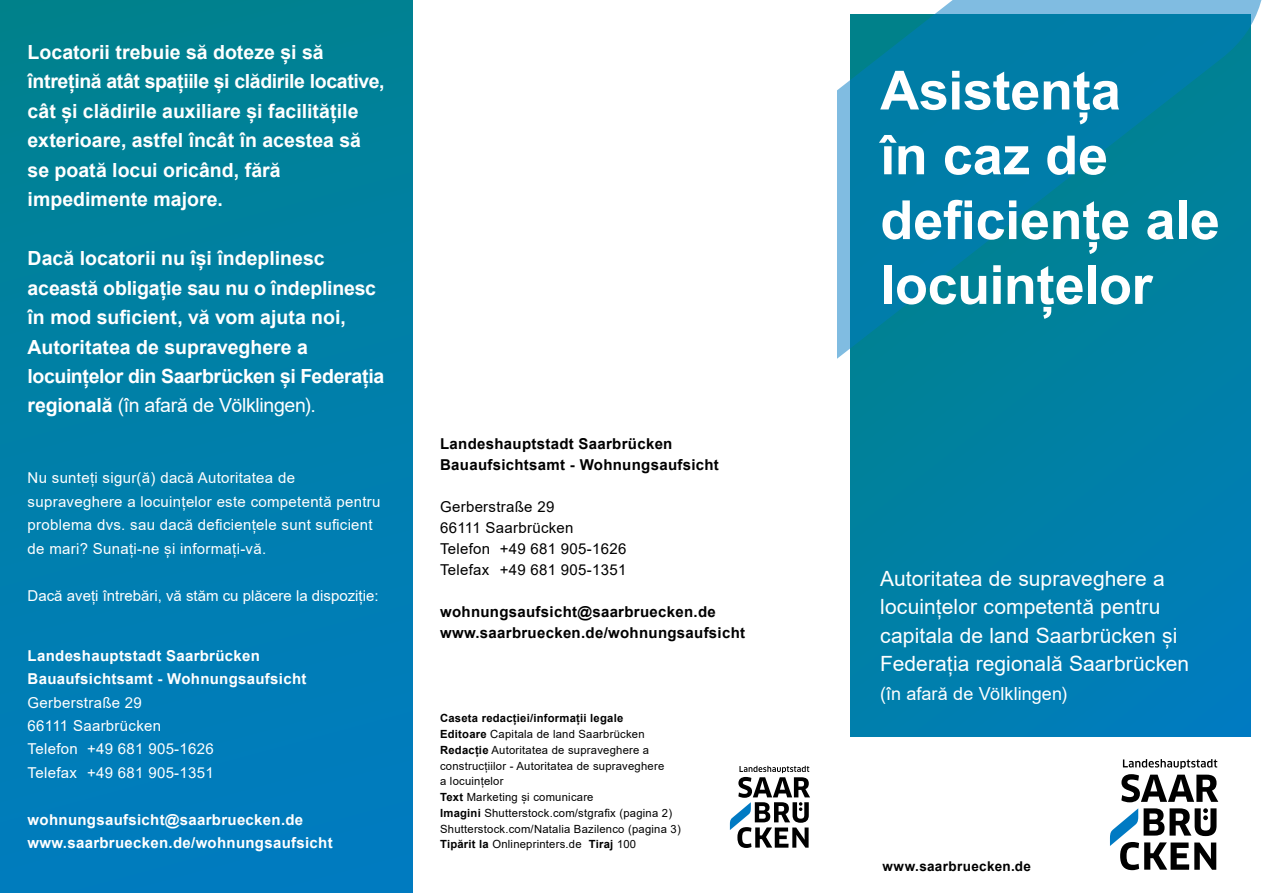
<style>
.page{position:relative;width:1263px;height:893px;background:#fff}
.page>*{position:absolute;margin:0;border:0;box-sizing:border-box;transform-origin:0 0}
.t1{font:700 54px/64.8px "Arial";letter-spacing:-.005em;color:#fff}
.t2{font:21px/28.5px "Arial";letter-spacing:.005em;color:#fff}
.t3{font:700 19.5px/29.4px "Arial";letter-spacing:-.005em;color:#fff}
.t4{font:18px "Arial";letter-spacing:.005em;color:#fff}
.t5{font:15px/23.4px "Arial";letter-spacing:.02em;color:#fff}
.t6{font:700 15px/21px "Arial";letter-spacing:.02em;color:#000}
.t7{font:700 15px/23.4px "Arial";letter-spacing:.02em;color:#fff}
.t8{font:15px/21px "Arial";letter-spacing:.02em;color:#000}
.t9{font:15px "Arial";color:#fff}
.t10{font:700 13.5px "Arial";letter-spacing:.025em;color:#000}
.t11{font:11.25px/15.8px "Arial";letter-spacing:.02em;color:#000}
.s1{font-weight:400}
.s2{font-weight:700}
</style>
<div class="page">
<svg style="left:1110px;top:759px;width:108px;height:111px"></svg>
<svg style="left:730px;top:766px;width:80px;height:82px"></svg>
<div style="left:850px;top:15px;width:400px;height:722px;background:linear-gradient(to right,#0080a0,#007db6)"></div>
<svg style="left:838px;top:0;width:424px;height:376px;background:#1087a7"></svg>
<div style="left:0;top:0;width:412px;height:893px;background:linear-gradient(to bottom,#008291,#007cc2)"></div>
<p class="t3" style="left:28px;top:38px;width:358px">Locatorii trebuie să doteze și să întrețină atât spațiile și clădirile locative, cât și clădirile auxiliare și facilitățile exterioare, astfel încât în acestea să se poată locui oricând, fără impedimente majore.</p>
<p class="t3" style="left:28px;top:244px;width:358px">Dacă locatorii nu își îndeplinesc această obligație sau nu o îndeplinesc în mod suficient, vă vom ajuta noi, Autoritatea de supraveghere a locuințelor din Saarbrücken și Federația regională <span class="s1">(în afară de Völklingen).</span></p>
<p class="t5" style="left:28px;top:466px;width:354px">Nu sunteți sigur(ă) dacă Autoritatea de supraveghere a locuințelor este competentă pentru problema dvs. sau dacă deficiențele sunt suficient de mari? Sunați-ne și informați-vă.</p>
<p class="t9" style="left:28px;top:585px;width:352px">Dacă aveți întrebări, vă stăm cu plăcere la dispoziție:</p>
<p class="t7" style="left:28px;top:644px;width:280px">Landeshauptstadt Saarbrücken<br>Bauaufsichtsamt - Wohnungsaufsicht</p>
<p class="t5" style="left:28px;top:690px;width:188px">Gerberstraße 29<br>66111 Saarbrücken<br>Telefon +49 681 905-1626<br>Telefax +49 681 905-1351</p>
<p class="t7" style="left:28px;top:808px;width:307px">wohnungsaufsicht@saarbruecken.de www.saarbruecken.de/wohnungsaufsicht</p>
<p class="t6" style="left:440px;top:433px;width:280px">Landeshauptstadt Saarbrücken<br>Bauaufsichtsamt - Wohnungsaufsicht</p>
<p class="t8" style="left:440px;top:496px;width:188px">Gerberstraße 29<br>66111 Saarbrücken<br>Telefon +49 681 905-1626<br>Telefax +49 681 905-1351</p>
<p class="t6" style="left:440px;top:601px;width:307px">wohnungsaufsicht@saarbruecken.de www.saarbruecken.de/wohnungsaufsicht</p>
<p class="t11" style="left:440px;top:710px;width:242px"><span class="s2">Caseta redacției/informații legale<br>Editoare</span> Capitala de land Saarbrücken <span class="s2">Redacție</span> Autoritatea de supraveghere a construcțiilor - Autoritatea de supraveghere<br>a locuințelor<br><span class="s2">Text</span> Marketing și comunicare<br><span class="s2">Imagini</span> Shutterstock.com/stgrafix (pagina 2)<br>Shutterstock.com/Natalia Bazilenco (pagina 3)<br><span class="s2">Tipărit la</span> Onlineprinters.de <span class="s2">Tiraj</span> 100</p>
<h1 class="t1" style="left:880px;top:59px;width:341px">Asistența<br>în caz de deficiențe ale locuințelor</h1>
<p class="t2" style="left:880px;top:564px;width:310px">Autoritatea de supraveghere a locuințelor competentă pentru capitala de land Saarbrücken și<br>Federația regională Saarbrücken</p>
<p class="t4" style="left:880px;top:681px;width:188px">(în afară de Völklingen)</p>
<p class="t10" style="left:882px;top:856px;width:150px">www.saarbruecken.de</p>
</div>
